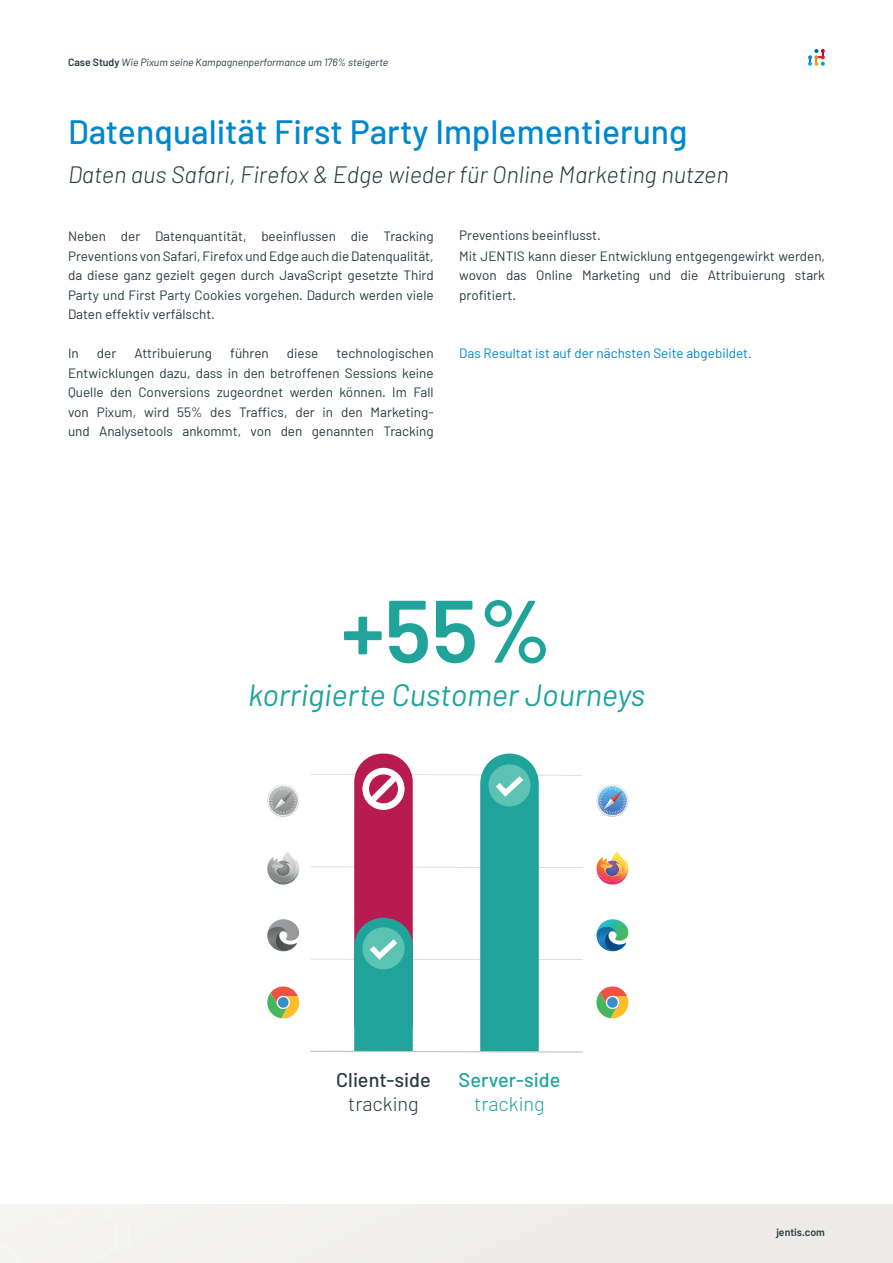
<style>
.page{position:relative;width:893px;height:1263px;background:#fff}
.page>*{position:absolute;margin:0;border:0;box-sizing:border-box;transform-origin:0 0}
.t1{font:600 88.35px "Barlow";color:#1fa39a}
.t2{font:500 33.75px "Barlow";color:#0088ce}
.t3{font:italic 30.9px "Barlow";color:#1fa39a}
.t4{font:italic 300 23.7px "Barlow";color:#27393f}
.t5{font:500 19.95px/23.9px "Barlow";color:#273a3e;text-align:center}
.t6{font:500 19.95px/23.9px "Barlow";color:#1fa39a;text-align:center}
.Copytext{font:13.5px/19.5px "Barlow";color:#27393f;text-align:justify}
.Copytext-2{font:13.5px "Barlow";color:#0088ce}
.t7{font:italic 10.5px "Barlow";color:#27393f}
.t8{font:600 10.5px "Barlow";color:#27393f}
.s1{font-weight:600;font-style:normal}
.s2{font-weight:300}
</style>
<div class="page">
<div style="left:0;top:1205px;width:893px;height:58px;background:#eeede9"></div>
<svg style="left:808px;top:49px;width:17px;height:17px"></svg>
<svg style="left:0;top:1245px;width:18px;height:18px"></svg>
<svg style="left:40px;top:1205px;width:103px;height:58px"></svg>
<svg style="left:267px;top:986px;width:32px;height:32px"></svg>
<svg style="left:596px;top:986px;width:32px;height:32px"></svg>
<img style="left:596px;top:785px;width:32px;height:22px">
<svg style="left:598px;top:786px;width:29px;height:31px"></svg>
<img style="left:604px;top:866px;width:25px;height:18px">
<img style="left:598px;top:876px;width:29px;height:6px">
<svg style="left:596px;top:852px;width:32px;height:24px"></svg>
<svg style="left:596px;top:919px;width:32px;height:32px"></svg>
<img style="left:267px;top:785px;width:32px;height:21px">
<svg style="left:268px;top:786px;width:30px;height:31px"></svg>
<img style="left:275px;top:882px;width:17px;height:2px">
<img style="left:269px;top:876px;width:28px;height:6px">
<svg style="left:267px;top:852px;width:32px;height:24px"></svg>
<svg style="left:267px;top:919px;width:32px;height:32px"></svg>
<svg style="left:310px;top:753px;width:273px;height:299px"></svg>
<p class="t7" style="left:68px;top:56px;width:322px"><span class="s1">Case Study</span> Wie Pixum seine Kampagnenperformance um 176% steigerte</p>
<h1 class="t2" style="left:68px;top:111px;width:621px">Datenqualität First Party Implementierung</h1>
<h2 class="t4" style="left:68px;top:160px;width:662px">Daten aus Safari, Firefox &amp; Edge wieder für Online Marketing nutzen</h2>
<p class="Copytext" style="left:68px;top:226px;width:367px">Neben der Datenquantität, beeinflussen die Tracking Preventions von Safari, Firefox und Edge auch die Datenqualität, da diese ganz gezielt gegen durch JavaScript gesetzte Third Party und First Party Cookies vorgehen. Dadurch werden viele Daten effektiv verfälscht.</p>
<p class="Copytext" style="left:68px;top:343px;width:12px">In</p>
<p class="Copytext" style="left:97px;top:343px;width:21px">der</p>
<p class="Copytext" style="left:134px;top:343px;width:79px">Attribuierung</p>
<p class="Copytext" style="left:230px;top:343px;width:40px">führen</p>
<p class="Copytext" style="left:287px;top:343px;width:33px">diese</p>
<p class="Copytext" style="left:68px;top:343px;width:367px;text-indent:268px">technologischen Entwicklungen dazu, dass in den betroffenen Sessions keine Quelle den Conversions zugeordnet werden können. Im Fall von Pixum, wird 55% des Traffics, der in den Marketing&shy;und Analysetools ankommt, von den genannten Tracking</p>
<p class="Copytext" style="left:459px;top:225px;width:143px">Preventions beeinflusst.</p>
<p class="Copytext" style="left:459px;top:246px;width:367px">Mit JENTIS kann dieser Entwicklung entgegengewirkt werden, wovon das Online Marketing und die Attribuierung stark profitiert.</p>
<p class="Copytext-2" style="left:459px;top:345px;width:294px">Das Resultat ist auf der nächsten Seite abgebildet.</p>
<p class="t1" style="left:341px;top:576px;width:212px">+55%</p>
<p class="t3" style="left:248px;top:676px;width:398px">korrigierte Customer Journeys</p>
<p class="t5" style="left:336px;top:1068px;width:96px">Client-side <span class="s2">tracking</span></p>
<p class="t6" style="left:459px;top:1068px;width:103px">Server-side <span class="s2">tracking</span></p>
<p class="t8" style="left:776px;top:1226px;width:50px">jentis.com</p>
</div>
